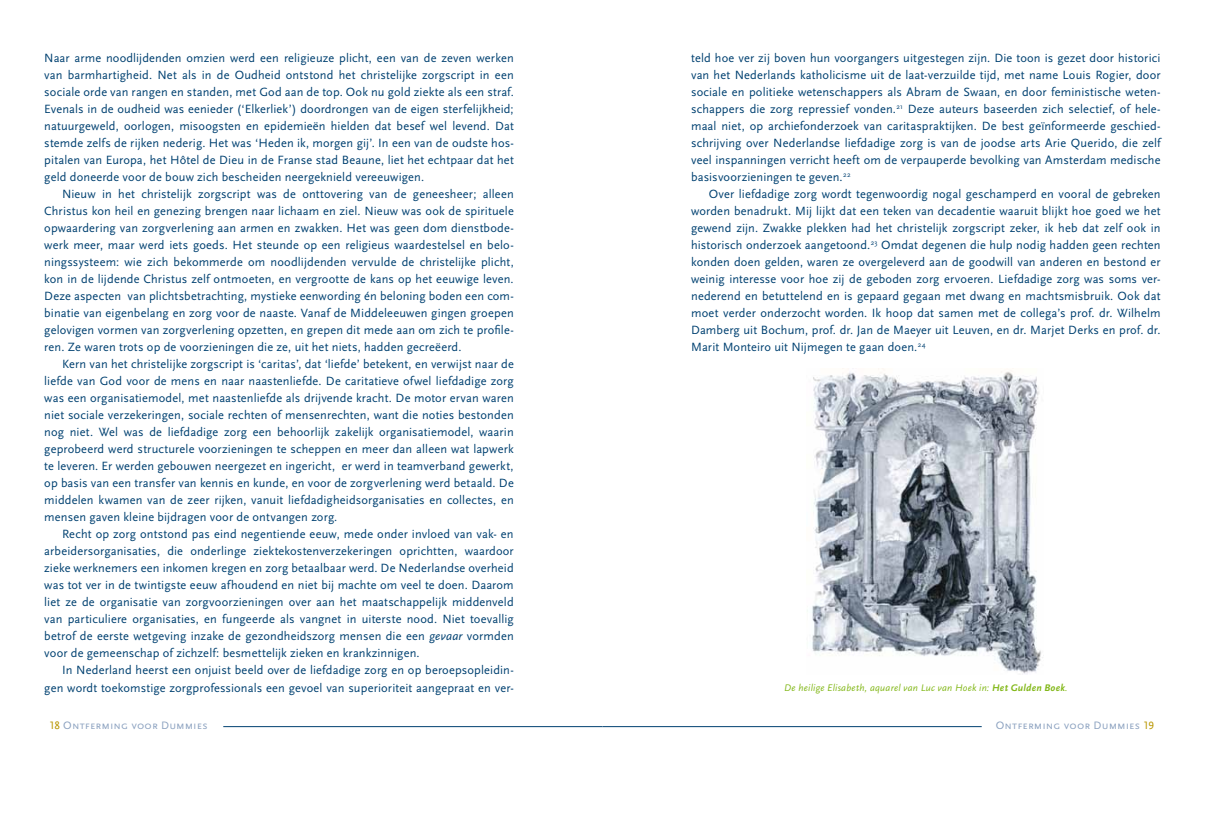
<style>
.page{position:relative;width:1205px;height:815px;background:#fff}
.page>*{position:absolute;margin:0;border:0;box-sizing:border-box;transform-origin:0 0}
.t1{font:12.5px/17px "Scala Sans";letter-spacing:.01em;color:#004171;text-align:justify}
.t2{font:11.25px "Scala Sans Caps";letter-spacing:.005em;color:#8ca2c0}
.t3{font:italic 10px "Scala Sans";letter-spacing:.025em;color:#83b81a}
.s1{font-style:italic}
.s2{font-weight:700}
.s3{color:#b99600}
</style>
<div class="page">
<hr style="left:602px;top:726px;width:379px;height:1px;background:#004171">
<hr style="left:223px;top:726px;width:379px;height:1px;background:#004171">
<img style="left:812px;top:368px;width:231px;height:306px">
<p class="t1" style="left:44px;top:50px;width:471px">Naar arme noodlijdenden omzien werd een religieuze plicht, een van de zeven werken van barmhartigheid. Net als in de Oudheid ontstond het christelijke zorgscript in een sociale orde van rangen en standen, met God aan de top. Ook nu gold ziekte als een straf.<br>Evenals in de oudheid was eenieder (‘Elkerliek’) doordrongen van de eigen sterfelijkheid; natuurgeweld, oorlogen, misoogsten en epidemieën hielden dat besef wel levend. Dat stemde zelfs de rijken nederig. Het was ‘Heden ik, morgen gij’. In een van de oudste hos&shy;pitalen van Europa, het Hôtel de Dieu in de Franse stad Beaune, liet het echtpaar dat het geld doneerde voor de bouw zich bescheiden neergeknield vereeuwigen.</p>
<p class="t1" style="left:44px;top:186px;width:471px;text-indent:18px">Nieuw in het christelijk zorgscript was de onttovering van de geneesheer; alleen Christus kon heil en genezing brengen naar lichaam en ziel. Nieuw was ook de spirituele opwaardering van zorgverlening aan armen en zwakken. Het was geen dom dienstbode&shy;werk meer, maar werd iets goeds. Het steunde op een religieus waardestelsel en belo&shy;ningssysteem: wie zich bekommerde om noodlijdenden vervulde de christelijke plicht, kon in de lijdende Christus zelf ontmoeten, en vergrootte de kans op het eeuwige leven.<br>Deze aspecten van plichtsbetrachting, mystieke eenwording én beloning boden een com&shy;binatie van eigenbelang en zorg voor de naaste. Vanaf de Middeleeuwen gingen groepen gelovigen vormen van zorgverlening opzetten, en grepen dit mede aan om zich te profile&shy;ren. Ze waren trots op de voorzieningen die ze, uit het niets, hadden gecreëerd.</p>
<p class="t1" style="left:44px;top:356px;width:471px;text-indent:18px">Kern van het christelijke zorgscript is ‘caritas’, dat ‘liefde’ betekent, en verwijst naar de liefde van God voor de mens en naar naastenliefde. De caritatieve ofwel liefdadige zorg was een organisatiemodel, met naastenliefde als drijvende kracht. De motor ervan waren niet sociale verzekeringen, sociale rechten of mensenrechten, want die noties bestonden nog niet. Wel was de liefdadige zorg een behoorlijk zakelijk organisatiemodel, waarin geprobeerd werd structurele voorzieningen te scheppen en meer dan alleen wat lapwerk te leveren. Er werden gebouwen neergezet en ingericht, er werd in teamverband gewerkt, op basis van een transfer van kennis en kunde, en voor de zorgverlening werd betaald. De middelen kwamen van de zeer rijken, vanuit liefdadigheidsorganisaties en collectes, en mensen gaven kleine bijdragen voor de ontvangen zorg.</p>
<p class="t1" style="left:44px;top:526px;width:471px;text-indent:18px">Recht op zorg ontstond pas eind negentiende eeuw, mede onder invloed van vak- en arbeidersorganisaties, die onderlinge ziektekostenverzekeringen oprichtten, waardoor zieke werknemers een inkomen kregen en zorg betaalbaar werd. De Nederlandse overheid was tot ver in de twintigste eeuw afhoudend en niet bij machte om veel te doen. Daarom liet ze de organisatie van zorgvoorzieningen over aan het maatschappelijk middenveld van particuliere organisaties, en fungeerde als vangnet in uiterste nood. Niet toevallig betrof de eerste wetgeving inzake de gezondheidszorg mensen die een <span class="s1">gevaar</span> vormden voor de gemeenschap of zichzelf: besmettelijk zieken en krankzinnigen.</p>
<p class="t1" style="left:44px;top:662px;width:471px;text-align:right">In Nederland heerst een onjuist beeld over de liefdadige zorg en op beroepsopleidin&shy;gen wordt toekomstige zorgprofessionals een gevoel van superioriteit aangepraat en ver-</p>
<p class="t1" style="left:691px;top:50px;width:471px">teld hoe ver zij boven hun voorgangers uitgestegen zijn. Die toon is gezet door historici van het Nederlands katholicisme uit de laat-verzuilde tijd, met name Louis Rogier, door sociale en politieke wetenschappers als Abram de Swaan, en door feministische weten&shy;schappers die zorg repressief vonden.<sup>21</sup> Deze auteurs baseerden zich selectief, of hele&shy;maal niet, op archiefonderzoek van caritaspraktijken. De best geïnformeerde geschied&shy;schrijving over Nederlandse liefdadige zorg is van de joodse arts Arie Querido, die zelf veel inspanningen verricht heeft om de verpauperde bevolking van Amsterdam medische basisvoorzieningen te geven.<sup>22</sup></p>
<p class="t1" style="left:691px;top:186px;width:471px;text-indent:18px">Over liefdadige zorg wordt tegenwoordig nogal geschamperd en vooral de gebreken worden benadrukt. Mij lijkt dat een teken van decadentie waaruit blijkt hoe goed we het gewend zijn. Zwakke plekken had het christelijk zorgscript zeker, ik heb dat zelf ook in historisch onderzoek aangetoond.<sup>23</sup> Omdat degenen die hulp nodig hadden geen rechten konden doen gelden, waren ze overgeleverd aan de goodwill van anderen en bestond er weinig interesse voor hoe zij de geboden zorg ervoeren. Liefdadige zorg was soms ver&shy;nederend en betuttelend en is gepaard gegaan met dwang en machtsmisbruik. Ook dat moet verder onderzocht worden. Ik hoop dat samen met de collega’s prof. dr. Wilhelm Damberg uit Bochum, prof. dr. Jan de Maeyer uit Leuven, en dr. Marjet Derks en prof. dr.<br>Marit Monteiro uit Nijmegen te gaan doen.<sup>24</sup></p>
<p class="t3" style="left:784px;top:683px;width:285px">De heilige Elisabeth, aquarel van Luc van Hoek in: <span class="s2">Het Gulden Boek</span>.</p>
<p class="t2" style="left:49px;top:719px;width:160px"><span class="s3">18</span> Ontferming voor Dummies</p>
<p class="t2" style="left:996px;top:719px;width:160px">Ontferming voor Dummies <span class="s3">19</span></p>
</div>
